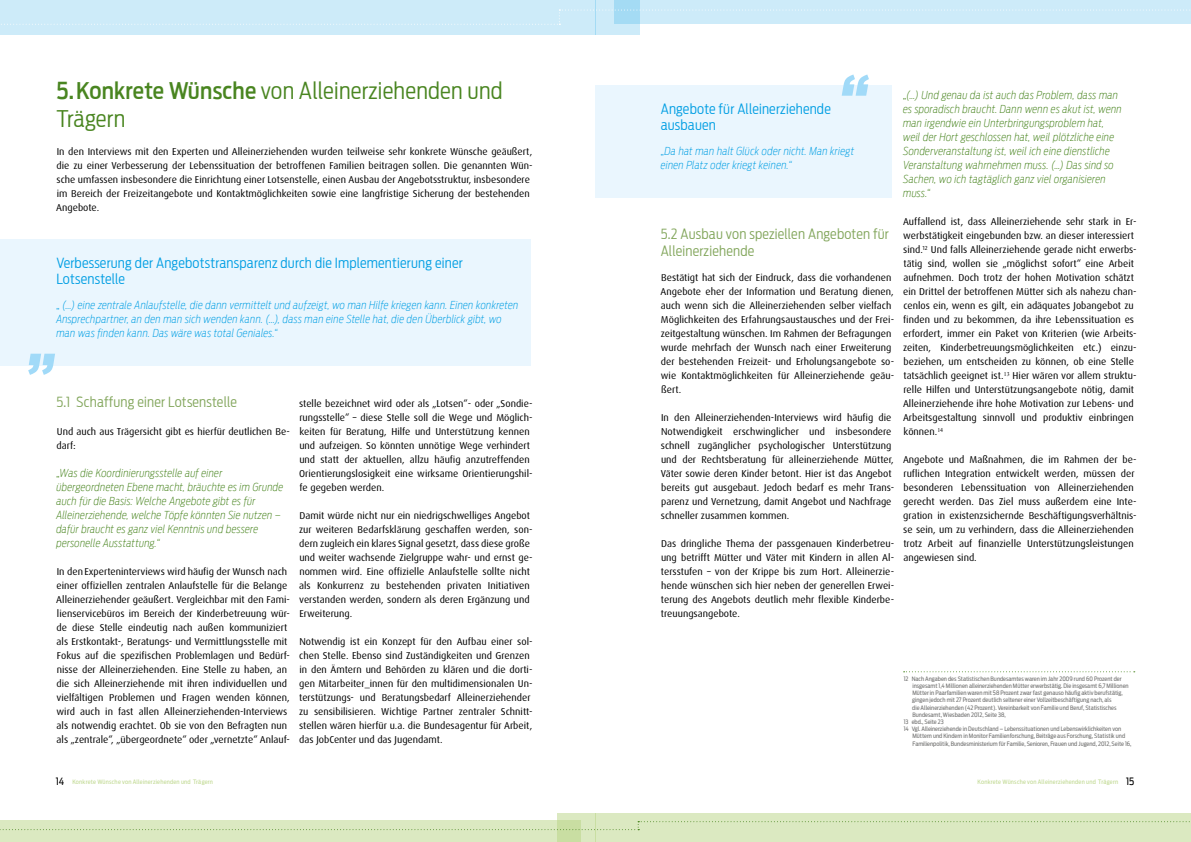
<style>
.page{position:relative;width:1191px;height:842px;background:#fff}
.page>*{position:absolute;margin:0;border:0;box-sizing:border-box;transform-origin:0 0}
.Ausrufezeichen{font:italic 700 63.2px "Antenna Cond";color:#a1daf8}
.Headline{font:300 23px/28px "Antenna Cond";letter-spacing:.01em;color:#498520}
.Inversive_Headline{font:300 14px/15.4px "Antenna Cond";letter-spacing:.015em;color:#009ee3}
.Subline{font:300 14px/17px "Antenna Cond";letter-spacing:.015em;color:#81a55a}
.Zitat{font:italic 200 11px/14px "Antenna Cond";letter-spacing:.02em;color:#498520}
.Zitat-2{font:italic 200 11px/14px "Antenna Cond";letter-spacing:.02em;color:#009ee3}
.Fließtext{font:10px/14px "Dax Pro";color:#000}
.Fußnote_Linie{font:6px/7.2px "Antenna Cond";color:#6f6f6e}
.Fußnote_ohne-Linie{font:6px/7.2px "Antenna Cond";color:#6f6f6e}
.t1{font:6px "Antenna Cond";letter-spacing:.035em;color:#c0d991}
.s1{font-weight:500}
.s2{font-size:10px;color:#000}
</style>
<div class="page">
<div style="left:0;top:0;width:595px;height:34px;background:#cdebf9"></div>
<div style="left:0;top:820px;width:581px;height:22px;background:#dbe9c1"></div>
<svg style="left:557px;top:813px;width:38px;height:29px"></svg>
<div style="left:595px;top:0;width:44px;height:34px;background:#cdebf9"></div>
<svg style="left:614px;top:0;width:577px;height:10px;background:#cbeaf8"></svg>
<div style="left:595px;top:813px;width:596px;height:29px;background:#dbe9c1"></div>
<svg style="left:1px;top:10px;width:1190px;height:15px"></svg>
<svg style="left:0;top:821px;width:1190px;height:9px"></svg>
<div style="left:595px;top:85px;width:296px;height:112px;background:#eaf6fe"></div>
<svg style="left:903px;top:671px;width:231px;height:1px"></svg>
<div style="left:0;top:239px;width:530px;height:126px;background:#eaf6fe"></div>
<p class="Headline" style="left:56px;top:77px;width:448px"><span class="s1">5.Konkrete Wünsche</span> von Alleinerziehenden und<br>Trägern</p>
<p class="Fließtext" style="left:56px;top:145px;width:478px">In den Interviews mit den Experten und Alleinerziehenden wurden teilweise sehr konkrete Wünsche geäußert, die zu einer Verbesserung der Lebenssituation der betroffenen Familien beitragen sollen. Die genannten Wün&shy;sche umfassen insbesondere die Einrichtung einer Lotsenstelle, einen Ausbau der Angebotsstruktur, insbesondere im Bereich der Freizeitangebote und Kontaktmöglichkeiten sowie eine langfristige Sicherung der bestehenden Angebote.</p>
<p class="Inversive_Headline" style="left:56px;top:256px;width:408px">Verbesserung der Angebotstransparenz durch die Implementierung einer<br>Lotsenstelle</p>
<p class="Zitat-2" style="left:56px;top:298px;width:463px">„ (...) eine zentrale Anlaufstelle, die dann vermittelt und aufzeigt, wo man Hilfe kriegen kann. Einen konkreten<br>Ansprechpartner, an den man sich wenden kann. (...), dass man eine Stelle hat, die den Überblick gibt, wo man was finden kann. Das wäre was total Geniales.“</p>
<p class="Ausrufezeichen" style="left:29px;top:304px;width:32px">„</p>
<p class="Subline" style="left:56px;top:393px;width:182px">5.1 Schaffung einer Lotsenstelle</p>
<p class="Fließtext" style="left:57px;top:425px;width:235px">Und auch aus Trägersicht gibt es hierfür deutlichen Be&shy;darf:</p>
<p class="Zitat" style="left:56px;top:466px;width:228px">„Was die Koordinierungsstelle auf einer übergeordneten Ebene macht, bräuchte es im Grunde auch für die Basis: Welche Angebote gibt es für Alleinerziehende, welche Töpfe könnten Sie nutzen – dafür braucht es ganz viel Kenntnis und bessere personelle Ausstattung.“</p>
<p class="Fließtext" style="left:56px;top:565px;width:235px">In den Experteninterviews wird häufig der Wunsch nach einer offiziellen zentralen Anlaufstelle für die Belange Alleinerziehender geäußert. Vergleichbar mit den Fami&shy;lienservicebüros im Bereich der Kinderbetreuung wür&shy;de diese Stelle eindeutig nach außen kommuniziert als Erstkontakt-, Beratungs- und Vermittlungsstelle mit Fokus auf die spezifischen Problemlagen und Bedürf&shy;nisse der Alleinerziehenden. Eine Stelle zu haben, an die sich Alleinerziehende mit ihren individuellen und vielfältigen Problemen und Fragen wenden können, wird auch in fast allen Alleinerziehenden-Interviews als notwendig erachtet. Ob sie von den Befragten nun als „zentrale“, „übergeordnete“ oder „vernetzte“ Anlauf-</p>
<p class="Fließtext" style="left:299px;top:397px;width:235px">stelle bezeichnet wird oder als „Lotsen“- oder „Sondie&shy;rungsstelle“ – diese Stelle soll die Wege und Möglich&shy;keiten für Beratung, Hilfe und Unterstützung kennen und aufzeigen. So könnten unnötige Wege verhindert und statt der aktuellen, allzu häufig anzutreffenden Orientierungslosigkeit eine wirksame Orientierungshil&shy;fe gegeben werden.</p>
<p class="Fließtext" style="left:299px;top:509px;width:235px">Damit würde nicht nur ein niedrigschwelliges Angebot zur weiteren Bedarfsklärung geschaffen werden, son&shy;dern zugleich ein klares Signal gesetzt, dass diese große und weiter wachsende Zielgruppe wahr- und ernst ge&shy;nommen wird. Eine offizielle Anlaufstelle sollte nicht als Konkurrenz zu bestehenden privaten Initiativen verstanden werden, sondern als deren Ergänzung und Erweiterung.</p>
<p class="Fließtext" style="left:299px;top:635px;width:235px">Notwendig ist ein Konzept für den Aufbau einer sol&shy;chen Stelle. Ebenso sind Zuständigkeiten und Grenzen in den Ämtern und Behörden zu klären und die dorti&shy;gen Mitarbeiter_innen für den multidimensionalen Un&shy;terstützungs- und Beratungsbedarf Alleinerziehender zu sensibilisieren. Wichtige Partner zentraler Schnitt&shy;stellen wären hierfür u.a. die Bundesagentur für Arbeit, das JobCenter und das Jugendamt.</p>
<p class="Ausrufezeichen" style="left:838px;top:61px;width:32px">“</p>
<p class="Inversive_Headline" style="left:660px;top:102px;width:172px">Angebote für Alleinerziehende ausbauen</p>
<p class="Zitat-2" style="left:660px;top:144px;width:195px">„Da hat man halt Glück oder nicht. Man kriegt einen Platz oder kriegt keinen.“</p>
<p class="Subline" style="left:660px;top:225px;width:230px">5.2 Ausbau von speziellen Angeboten für<br>Alleinerziehende</p>
<p class="Fließtext" style="left:660px;top:271px;width:235px">Bestätigt hat sich der Eindruck, dass die vorhandenen Angebote eher der Information und Beratung dienen, auch wenn sich die Alleinerziehenden selber vielfach Möglichkeiten des Erfahrungsaustausches und der Frei&shy;zeitgestaltung wünschen. Im Rahmen der Befragungen wurde mehrfach der Wunsch nach einer Erweiterung der bestehenden Freizeit- und Erholungsangebote so&shy;wie Kontaktmöglichkeiten für Alleinerziehende geäu&shy;ßert.</p>
<p class="Fließtext" style="left:661px;top:411px;width:235px">In den Alleinerziehenden-Interviews wird häufig die Notwendigkeit erschwinglicher und insbesondere schnell zugänglicher psychologischer Unterstützung und der Rechtsberatung für alleinerziehende Mütter, Väter sowie deren Kinder betont. Hier ist das Angebot bereits gut ausgebaut. Jedoch bedarf es mehr Trans&shy;parenz und Vernetzung, damit Angebot und Nachfrage schneller zusammen kommen.</p>
<p class="Fließtext" style="left:661px;top:537px;width:235px;text-align:justify">Das dringliche Thema der passgenauen Kinderbetreu&shy;ung betrifft Mütter und Väter mit Kindern in allen Al&shy;tersstufen – von der Krippe bis zum Hort. Alleinerzie&shy;hende wünschen sich hier neben der generellen Erwei&shy;terung des Angebots deutlich mehr flexible Kinderbe&shy;treuungsangebote.</p>
<p class="Zitat" style="left:903px;top:88px;width:220px">„(…) Und genau da ist auch das Problem, dass man es sporadisch braucht. Dann wenn es akut ist, wenn man irgendwie ein Unterbringungsproblem hat, weil der Hort geschlossen hat, weil plötzliche eine Sonderveranstaltung ist, weil ich eine dienstliche Veranstaltung wahrnehmen muss. (…) Das sind so Sachen, wo ich tagtäglich ganz viel organisieren muss.“</p>
<p class="Fließtext" style="left:903px;top:215px;width:235px">Auffallend ist, dass Alleinerziehende sehr stark in Er&shy;werbstätigkeit eingebunden bzw. an dieser interessiert sind.<sup>12</sup> Und falls Alleinerziehende gerade nicht erwerbs&shy;tätig sind, wollen sie „möglichst sofort“ eine Arbeit aufnehmen. Doch trotz der hohen Motivation schätzt ein Drittel der betroffenen Mütter sich als nahezu chan&shy;cenlos ein, wenn es gilt, ein adäquates Jobangebot zu finden und zu bekommen, da ihre Lebenssituation es erfordert, immer ein Paket von Kriterien (wie Arbeits&shy;zeiten, Kinderbetreuungsmöglichkeiten etc.) einzu&shy;beziehen, um entscheiden zu können, ob eine Stelle tatsächlich geeignet ist.<sup>13</sup> Hier wären vor allem struktu&shy;relle Hilfen und Unterstützungsangebote nötig, damit Alleinerziehende ihre hohe Motivation zur Lebens- und Arbeitsgestaltung sinnvoll und produktiv einbringen können.<sup>14</sup></p>
<p class="Fließtext" style="left:903px;top:453px;width:235px">Angebote und Maßnahmen, die im Rahmen der be&shy;ruflichen Integration entwickelt werden, müssen der besonderen Lebenssituation von Alleinerziehenden gerecht werden. Das Ziel muss außerdem eine Inte&shy;gration in existenzsichernde Beschäftigungsverhältnis&shy;se sein, um zu verhindern, dass die Alleinerziehenden trotz Arbeit auf finanzielle Unterstützungsleistungen angewiesen sind.</p>
<p class="Fußnote_Linie" style="left:912px;top:675px;width:218px;text-indent:-8px">12 Nach Angaben des Statistischen Bundesamtes waren im Jahr 2009 rund 60 Prozent der insgesamt 1,4 Millionen alleinerziehenden Mütter erwerbstätig. Die insgesamt 6,7 Millionen Mütter in Paarfamilien waren mit 58 Prozent zwar fast genauso häufig aktiv berufstätig, gingen jedoch mit 27 Prozent deutlich seltener einer Vollzeitbeschäftigung nach, als<br>die Alleinerziehenden (42 Prozent). Vereinbarkeit von Familie und Beruf, Statistisches Bundesamt, Wiesbaden 2012, Seite 38,</p>
<p class="Fußnote_ohne-Linie" style="left:903px;top:718px;width:41px">13 ebd., Seite 23</p>
<p class="Fußnote_ohne-Linie" style="left:912px;top:725px;width:220px;text-indent:-9px">14 Vgl. Alleinerziehende in Deutschland – Lebenssituationen und Lebenswirklichkeiten von<br>Müttern und Kindern in Monitor Familienforschung, Beiträge aus Forschung, Statistik und<br>Familienpolitik, Bundesministerium für Familie, Senioren, Frauen und Jugend, 2012, Seite 16,</p>
<p class="t1" style="left:56px;top:778px;width:159px"><span class="s2">14</span> Konkrete Wünsche von Alleinerziehenden und Trägern</p>
<p class="t1" style="left:977px;top:778px;width:158px">Konkrete Wünsche von Alleinerziehenden und Trägern <span class="s2">15</span></p>
</div>
